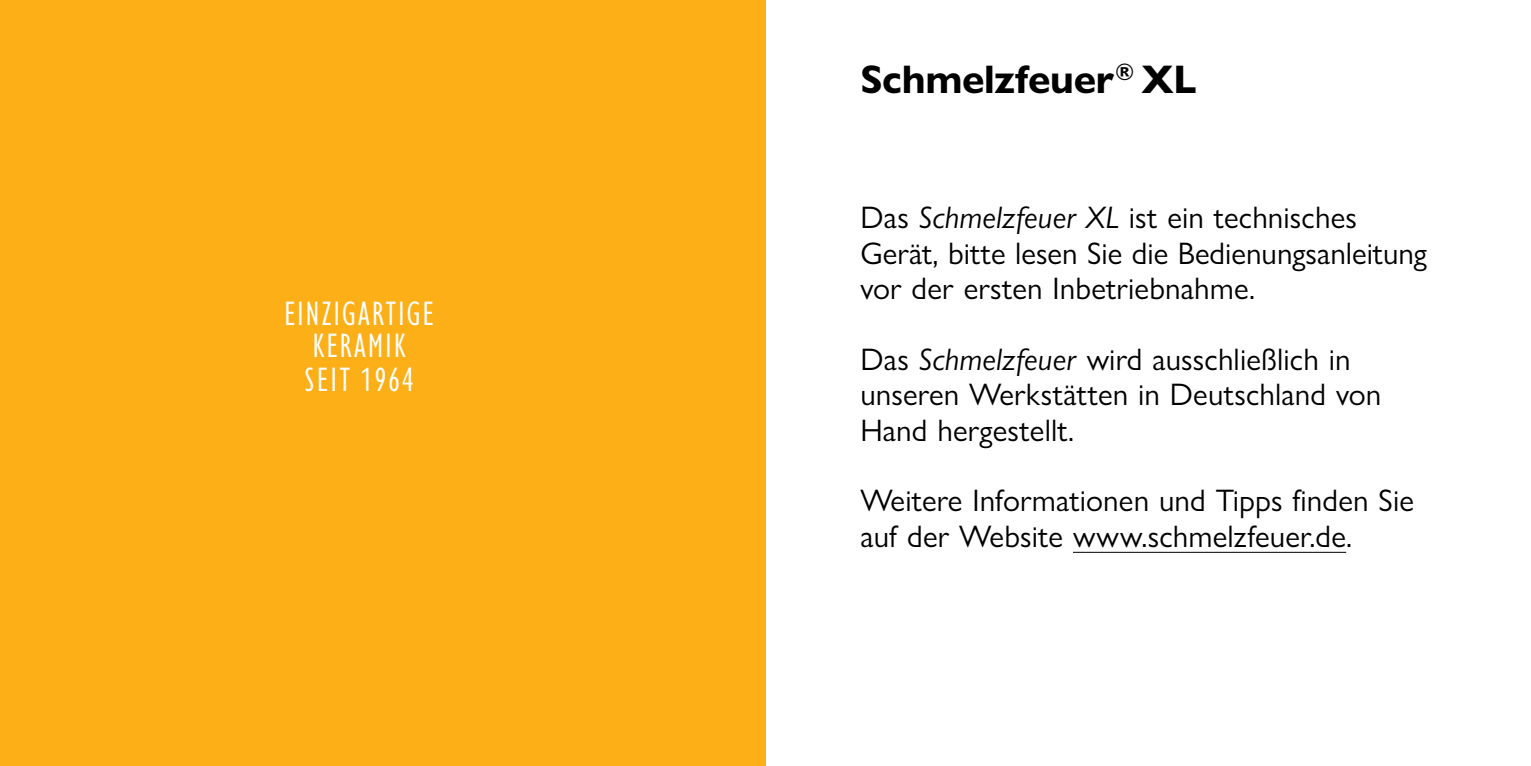
<style>
.page{position:relative;width:1531px;height:766px;background:#fff}
.page>*{position:absolute;margin:0;border:0;box-sizing:border-box;transform-origin:0 0}
.t1{font:700 40.05px "Gill Sans Nova";letter-spacing:-.01em;color:#000}
.t2{font:condensed 34.88px/32.6px "Gill Sans Nova";letter-spacing:.07em;color:#fff;text-align:center}
.t3{font:31.28px/35.3px "Gill Sans Nova";letter-spacing:.005em;color:#000}
.s1{font-style:italic}
</style>
<div class="page">
<div style="left:0;top:0;width:765px;height:765px;background:#fcaf17"></div>
<hr style="left:1073px;top:551px;width:273px;height:1px;background:#000">
<p class="t2" style="left:284px;top:297px;width:151px">EINZIGARTIGE<br>KERAMIK<br>SEIT 1964</p>
<p class="t1" style="left:860px;top:55px;width:338px">Schmelzfeuer<sup>®</sup> XL</p>
<p class="t3" style="left:860px;top:199px;width:568px">Das <span class="s1">Schmelzfeuer XL</span> ist ein technisches<br>Gerät, bitte lesen Sie die Bedienungsanleitung vor der ersten Inbetriebnahme.</p>
<p class="t3" style="left:860px;top:341px;width:522px">Das <span class="s1">Schmelzfeuer</span> wird ausschließlich in unseren Werkstätten in Deutschland von<br>Hand hergestellt.</p>
<p class="t3" style="left:860px;top:482px;width:555px">Weitere Informationen und Tipps finden Sie auf der Website www.schmelzfeuer.de.</p>
</div>
